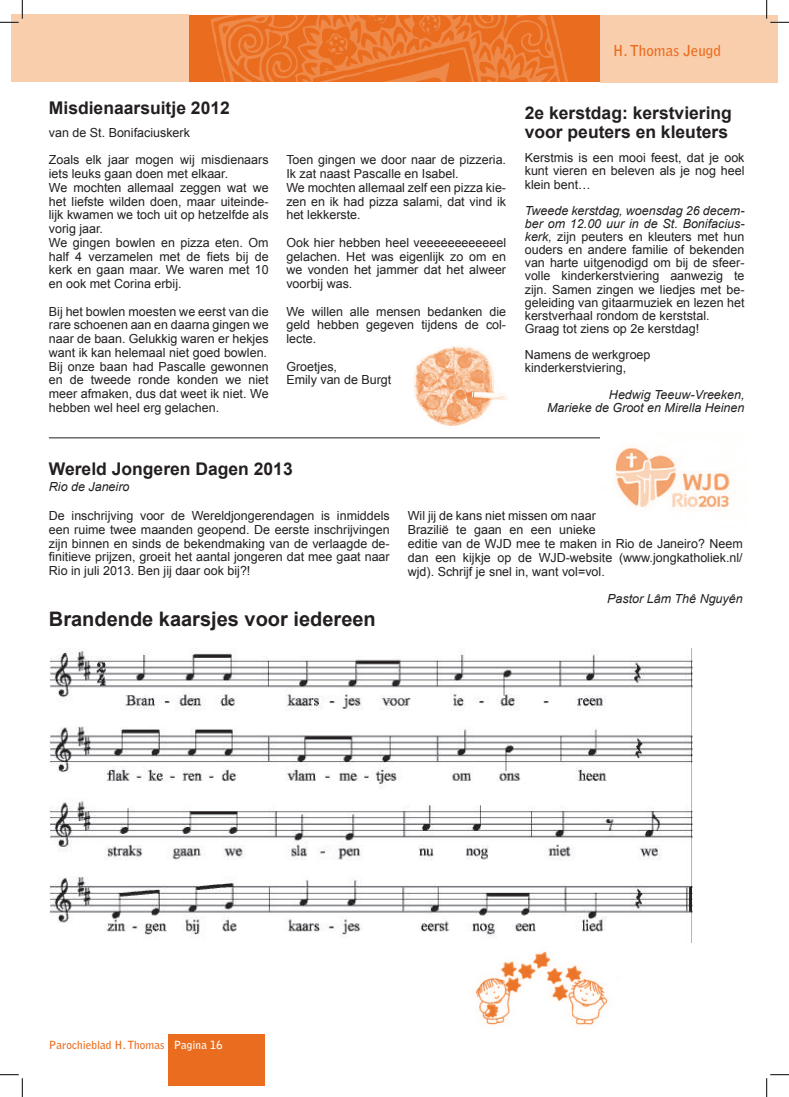
<style>
.page{position:relative;width:789px;height:1097px;background:#fff}
.page>*{position:absolute;margin:0;border:0;box-sizing:border-box;transform-origin:0 0}
.t1{font:700 20px "Arial";color:#231f20}
.t2{font:700 17.5px/18.8px "Arial";color:#231f20}
.t3{font:700 15px "Bell Gothic Std";color:#ea6d1f}
.t4{font:12.5px/13.8px "Arial";color:#231f20}
.t5{font:italic 12.5px/13.1px "Arial";color:#231f20;text-align:right}
.t6{font:700 11.25px "Bell Gothic Std";color:#ea6d1f}
.s1{font-style:italic}
.s2{color:#fff}
</style>
<div class="page">
<div style="left:168px;top:1034px;width:97px;height:51px;background:#ea6d1f"></div>
<div style="left:12px;top:14px;width:177px;height:68px;background:#f9cead"></div>
<div style="left:189px;top:15px;width:411px;height:67px;background:#ea6d1f"></div>
<div style="left:600px;top:15px;width:177px;height:68px;background:#f9cead"></div>
<svg style="left:211px;top:15px;width:357px;height:67px"></svg>
<img style="left:413px;top:346px;width:95px;height:80px">
<img style="left:473px;top:951px;width:137px;height:76px">
<hr style="left:49px;top:438px;width:695px;height:1px;background:#231f20">
<img style="left:50px;top:649px;width:643px;height:294px">
<img style="left:600px;top:438px;width:144px;height:73px">
<svg style="left:0;top:0;width:23px;height:23px"></svg>
<svg style="left:0;top:1074px;width:23px;height:23px"></svg>
<svg style="left:766px;top:0;width:23px;height:23px"></svg>
<svg style="left:766px;top:1074px;width:23px;height:23px"></svg>
<p class="t3" style="left:612px;top:42px;width:110px">H. Thomas Jeugd</p>
<h2 class="t2" style="left:49px;top:99px;width:182px">Misdienaarsuitje 2012</h2>
<h2 class="t2" style="left:525px;top:104px;width:209px">2e kerstdag: kerstviering voor peuters en kleuters</h2>
<p class="t4" style="left:49px;top:126px;width:143px">van de St. Bonifaciuskerk</p>
<p class="t4" style="left:49px;top:153px;width:221px">Zoals elk jaar mogen wij misdienaars iets leuks gaan doen met elkaar.<br>We mochten allemaal zeggen wat we het liefste wilden doen, maar uiteinde&shy;lijk kwamen we toch uit op hetzelfde als vorig jaar.<br>We gingen bowlen en pizza eten. Om half 4 verzamelen met de fiets bij de kerk en gaan maar. We waren met 10 en ook met Corina erbij.</p>
<p class="t4" style="left:49px;top:304px;width:221px">Bij het bowlen moesten we eerst van die rare schoenen aan en daarna gingen we naar de baan. Gelukkig waren er hekjes want ik kan helemaal niet goed bowlen.<br>Bij onze baan had Pascalle gewonnen en de tweede ronde konden we niet meer afmaken, dus dat weet ik niet. We hebben wel heel erg gelachen.</p>
<p class="t4" style="left:525px;top:151px;width:221px;line-height:13.1px;text-align:justify">Kerstmis is een mooi feest, dat je ook kunt vieren en beleven als je nog heel klein bent…</p>
<p class="t4" style="left:525px;top:204px;width:221px;line-height:13.1px"><span class="s1">Tweede kerstdag, woensdag 26 decem&shy;ber om 12.00 uur in de St. Bonifacius&shy;kerk,</span> zijn peuters en kleuters met hun ouders en andere familie of bekenden van harte uitgenodigd om bij de sfeer&shy;volle kinderkerstviering aanwezig te zijn. Samen zingen we liedjes met be&shy;geleiding van gitaarmuziek en lezen het kerstverhaal rondom de kerststal.<br>Graag tot ziens op 2e kerstdag!</p>
<p class="t4" style="left:525px;top:348px;width:127px;line-height:13.1px">Namens de werkgroep kinderkerstviering,</p>
<p class="t5" style="left:547px;top:388px;width:199px">Hedwig Teeuw-Vreeken,<br>Marieke de Groot en Mirella Heinen</p>
<p class="t4" style="left:286px;top:153px;width:221px">Toen gingen we door naar de pizzeria.<br>Ik zat naast Pascalle en Isabel.<br>We mochten allemaal zelf een pizza kie&shy;zen en ik had pizza salami, dat vind ik het lekkerste.</p>
<p class="t4" style="left:286px;top:236px;width:221px;text-align:justify">Ook hier hebben heel veeeeeeeeeeeel gelachen. Het was eigenlijk zo om en we vonden het jammer dat het alweer voorbij was.</p>
<p class="t4" style="left:286px;top:304px;width:221px;text-align:justify">We willen alle mensen bedanken die geld hebben gegeven tijdens de col&shy;lecte.</p>
<p class="t4" style="left:286px;top:359px;width:106px">Groetjes,<br>Emily van de Burgt</p>
<h2 class="t2" style="left:49px;top:460px;width:245px">Wereld Jongeren Dagen 2013</h2>
<p class="t5" style="left:49px;top:480px;width:82px">Rio de Janeiro</p>
<p class="t4" style="left:49px;top:509px;width:342px;text-align:justify">De inschrijving voor de Wereldjongerendagen is inmiddels een ruime twee maanden geopend. De eerste inschrijvingen zijn binnen en sinds de bekendmaking van de verlaagde de&shy;finitieve prijzen, groeit het aantal jongeren dat mee gaat naar Rio in juli 2013. Ben jij daar ook bij?!</p>
<p class="t4" style="left:408px;top:509px;width:336px">Wil jij de kans niet missen om naar<br>Brazilië te gaan en een unieke<br>editie van de WJD mee te maken in Rio de Janeiro? Neem dan een kijkje op de WJD-website (www.jongkatholiek.nl/ wjd). Schrijf je snel in, want vol=vol.</p>
<p class="t5" style="left:607px;top:593px;width:137px">Pastor Lâm Thê Nguyên</p>
<h1 class="t1" style="left:49px;top:606px;width:328px">Brandende kaarsjes voor iedereen</h1>
<p class="t6" style="left:49px;top:1038px;width:175px">Parochieblad H. Thomas <span class="s2">Pagina 16</span></p>
</div>
